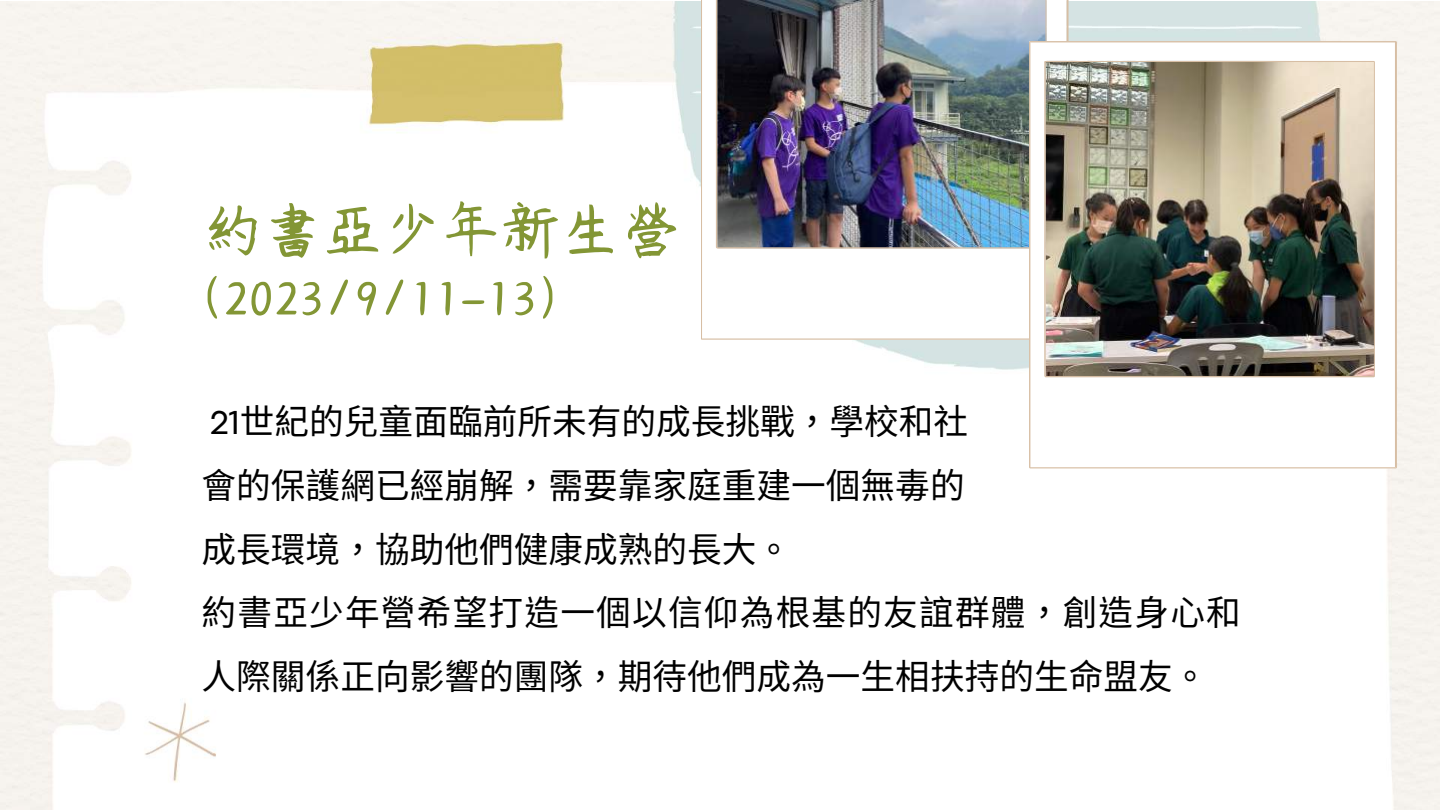
<style>
.page{position:relative;width:1440px;height:810px;background:#fff}
.page>*{position:absolute;margin:0;border:0;box-sizing:border-box;transform-origin:0 0}
.t1{font:60.1px "Canva Wander World CN";color:#839635}
.t2{font:60.1px "YRDZSTJF";color:#839635}
.t3{font:34.7px/63.6px "Noto Sans CJ Ksc";color:#000}
.s1{font-family:"Codec Pro"}
</style>
<div class="page">
<img style="left:0;top:2px;width:1440px;height:808px">
<img style="left:701px;top:0;width:368px;height:339px">
<img style="left:1029px;top:41px;width:368px;height:427px">
<h1 class="t2" style="left:202px;top:197px;width:480px">約書亞少年新生營</h1>
<h1 class="t1" style="left:202px;top:272px;width:358px">(2023/9/11-13)</h1>
<p class="t3" style="left:202px;top:388px;width:1041px"><span class="s1">21</span>世紀的兒童面臨前所未有的成長挑戰， 學校和社<br>會的保護網已經崩解， 需要靠家庭重建一個無毒的<br>成長環境， 協助他們健康成熟的長大。<br>約書亞少年營希望打造一個以信仰為根基的友誼群體， 創造身心和人際關係正向影響的團隊， 期待他們成為一生相扶持的生命盟友。</p>
</div>
